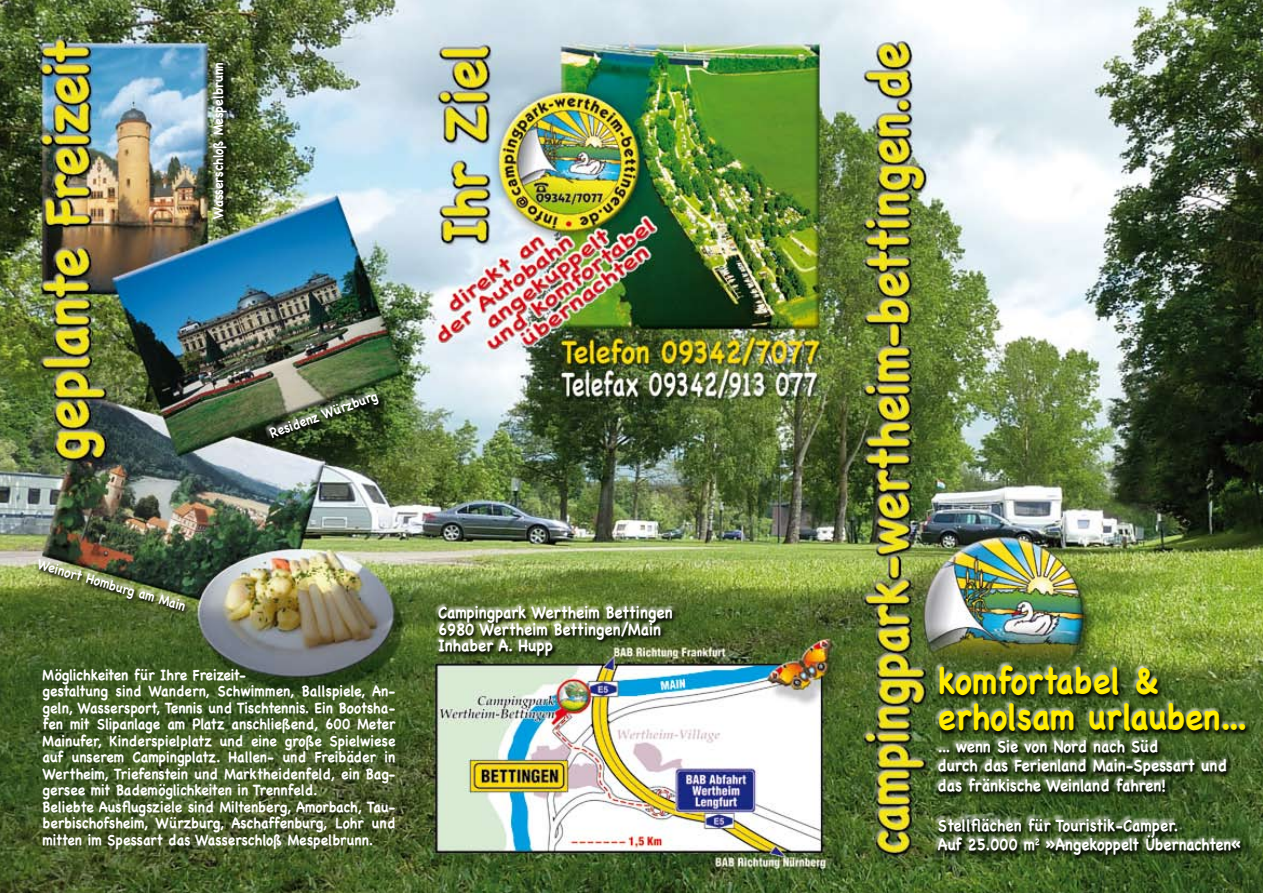
<style>
.page{position:relative;width:1263px;height:893px;background:#fff}
.page>*{position:absolute;margin:0;border:0;box-sizing:border-box;transform-origin:0 0}
.t1{font:700 36px/36px "Chalkboard";color:#ffed00;scale:.9 1}
.t2{font:700 16.5px/19.8px "Chalkboard";color:#fff;scale:.9 1}
.t3{font:700 15px/16.5px "Chalkboard";color:#fff;scale:.9 1}
.t4{font:700 13.5px "Chalkboard";color:#fff;scale:.9 1}
</style>
<div class="page">
<img style="left:0;top:0;width:1263px;height:893px">
<div style="left:933px;top:812px;width:317px;height:53px;background:#000;opacity:.75"></div>
<div style="left:934px;top:814px;width:310px;height:43px;background:#fff;opacity:.75"></div>
<div style="left:935px;top:816px;width:310px;height:44px;background:#000;opacity:.75"></div>
<div style="left:431px;top:599px;width:249px;height:65px;background:#000;opacity:.75"></div>
<div style="left:435px;top:602px;width:240px;height:56px;background:#fff;opacity:.75"></div>
<div style="left:435px;top:604px;width:241px;height:56px;background:#000;opacity:.75"></div>
<div style="left:264px;top:388px;width:124px;height:60px;background:#000;opacity:.75"></div>
<svg style="left:264px;top:385px;width:122px;height:62px"></svg>
<div style="left:208px;top:58px;width:28px;height:172px;background:#000;opacity:.75"></div>
<div style="left:209px;top:60px;width:21px;height:163px;background:#fff;opacity:.75"></div>
<div style="left:211px;top:58px;width:21px;height:162px;background:#000;opacity:.75"></div>
<div style="left:34px;top:554px;width:161px;height:66px;background:#000;opacity:.75"></div>
<img style="left:31px;top:554px;width:160px;height:66px">
<div style="left:934px;top:660px;width:321px;height:81px;background:#000;opacity:.75"></div>
<div style="left:935px;top:662px;width:314px;height:70px;background:#fff;opacity:.75"></div>
<div style="left:937px;top:665px;width:313px;height:71px;background:#000;opacity:.75"></div>
<div style="left:933px;top:734px;width:303px;height:68px;background:#000;opacity:.75"></div>
<div style="left:935px;top:735px;width:294px;height:59px;background:#fff;opacity:.75"></div>
<div style="left:935px;top:737px;width:296px;height:59px;background:#000;opacity:.75"></div>
<p class="t4" style="left:210px;top:219px;width:175px;rotate:-90deg">Wasserschloß Mespelbrunn</p>
<p class="t4" style="left:267px;top:426px;width:128px;rotate:-20deg">Residenz Würzburg</p>
<p class="t4" style="left:40px;top:556px;width:172px;rotate:16deg">Weinort Homburg am Main</p>
<p class="t3" style="left:43px;top:666px;width:394px">Möglichkeiten für Ihre Freizeit-<br>gestaltung sind Wandern, Schwimmen, Ballspiele, An&shy;geln, Wassersport, Tennis und Tischtennis. Ein Bootsha&shy;fen mit Slipanlage am Platz anschließend, 600 Meter Mainufer, Kinderspielplatz und eine große Spielwiese auf unserem Campingplatz. Hallen- und Freibäder in Wertheim, Triefenstein und Marktheidenfeld, ein Bag&shy;gersee mit Bademöglichkeiten in Trennfeld.<br>Beliebte Ausflugsziele sind Miltenberg, Amorbach, Tau&shy;berbischofsheim, Würzburg, Aschaffenburg, Lohr und mitten im Spessart das Wasserschloß Mespelbrunn.</p>
<p class="t2" style="left:438px;top:604px;width:262px;line-height:16.5px">Campingpark Wertheim Bettingen<br>6980 Wertheim Bettingen/Main<br>Inhaber A. Hupp</p>
<h1 class="t1" style="left:938px;top:663px;width:346px">komfortabel &amp; erholsam urlauben...</h1>
<p class="t2" style="left:938px;top:736px;width:323px">... wenn Sie von Nord nach Süd<br>durch das Ferienland Main-Spessart und das fränkische Weinland fahren!</p>
<p class="t2" style="left:938px;top:815px;width:338px">Stellflächen für Touristik-Camper.<br>Auf 25.000 m<sup>2</sup> »Angekoppelt Übernachten«</p>
</div>
